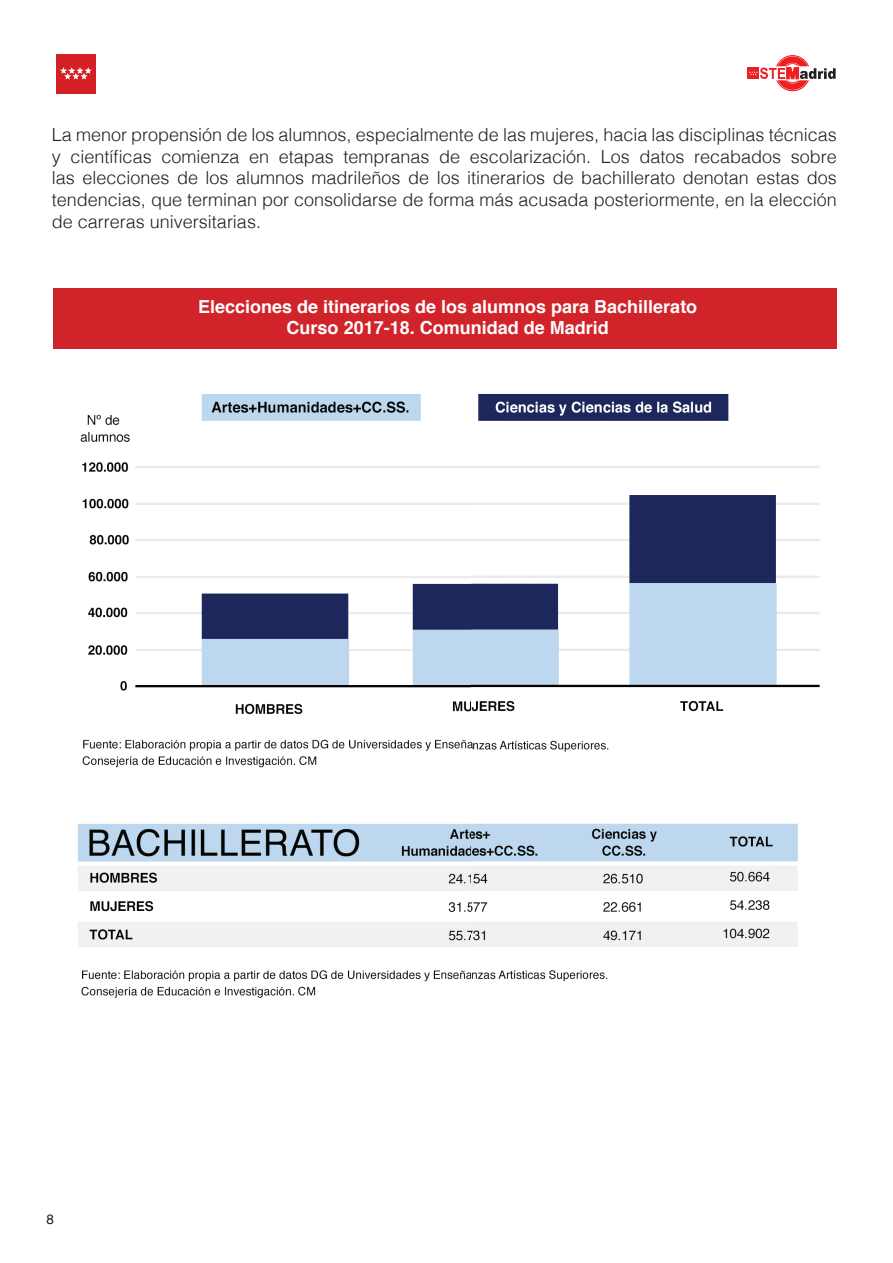
<style>
.page{position:relative;width:893px;height:1263px;background:#fff}
.page>*{position:absolute;margin:0;border:0;box-sizing:border-box;transform-origin:0 0}
.t1{font:300 18px/21.6px "Helvetica";color:#231f20;text-align:justify}
.t2{font:700 18px/21.6px "Helvetica";color:#fff;text-align:center}
.t3{font:13.5px "Helvetica";color:#231f20}
</style>
<div class="page">
<img style="left:78px;top:394px;width:742px;height:604px">
<div style="left:54px;top:288px;width:783px;height:61px;background:#d1232a"></div>
<div style="left:748px;top:67px;width:11px;height:12px;background:#ee1f23"></div>
<svg style="left:749px;top:55px;width:87px;height:36px"></svg>
<div style="left:56px;top:54px;width:40px;height:39px;background:#d32026"></div>
<svg style="left:60px;top:67px;width:32px;height:12px"></svg>
<p class="t1" style="left:52px;top:123px;width:786px">La menor propensión de los alumnos, especialmente de las mujeres, hacia las disciplinas técnicas y científicas comienza en etapas tempranas de escolarización. Los datos recabados sobre las elecciones de los alumnos madrileños de los itinerarios de bachillerato denotan estas dos tendencias, que terminan por consolidarse de forma más acusada posteriormente, en la elección de carreras universitarias.</p>
<p class="t2" style="left:198px;top:296px;width:501px">Elecciones de itinerarios de los alumnos para Bachillerato<br>Curso 2017-18. Comunidad de Madrid</p>
<p class="t3" style="left:46px;top:1209px;width:9px">8</p>
</div>
